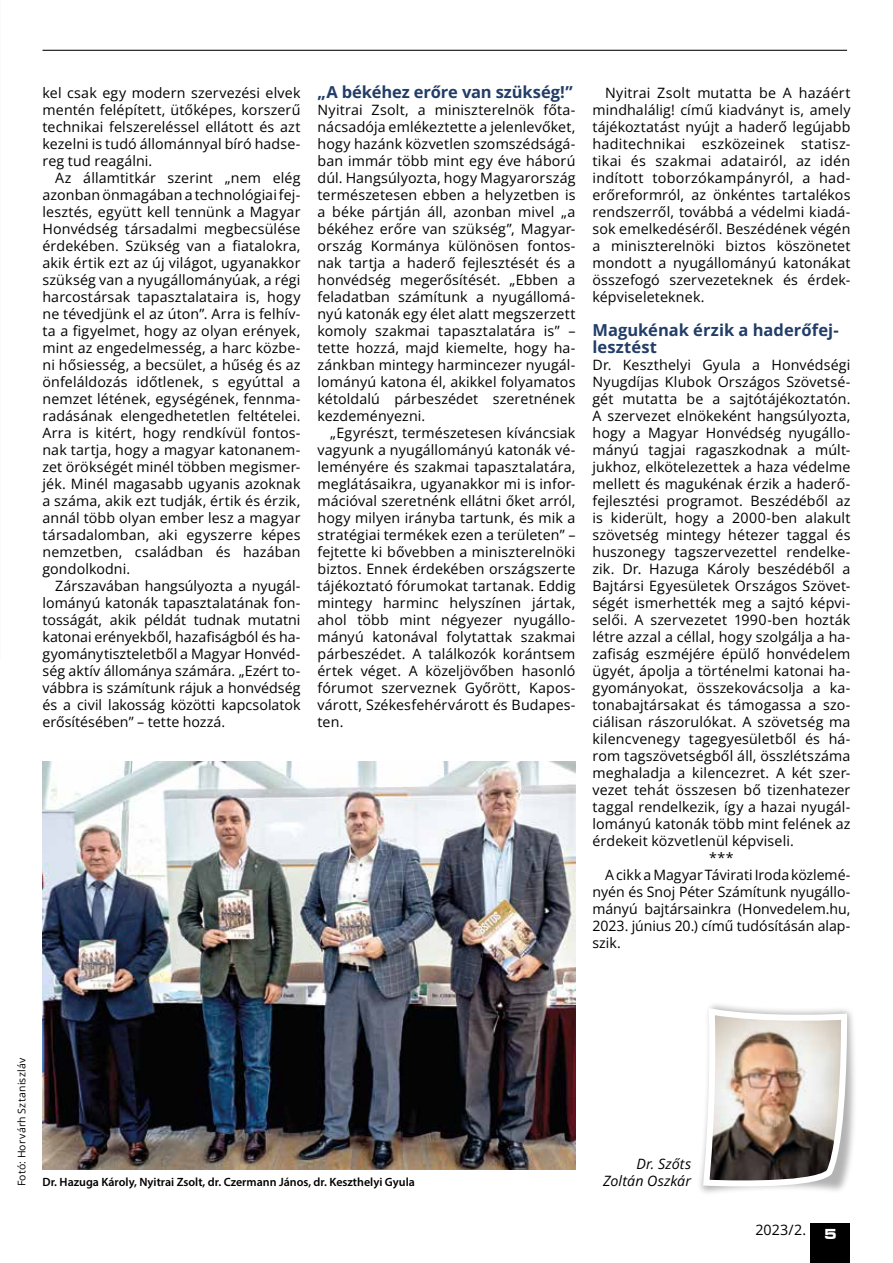
<style>
.page{position:relative;width:893px;height:1263px;background:#fff}
.page>*{position:absolute;margin:0;border:0;box-sizing:border-box;transform-origin:0 0}
.t1{font:700 16.5px/17px "Open Sans";color:#223d67}
.t2{font:14.25px/17px "Open Sans";letter-spacing:.01em;color:#000;text-align:justify}
.t3{font:italic 14.25px "Open Sans";letter-spacing:.015em;color:#000}
.t4{font:600 12px "Myriad Pro";color:#000}
.t5{font:10.5px "Open Sans";letter-spacing:.02em;color:#000}
.s1{font-family:"Microgramma Ex PFL";font-weight:700;font-size:15px;color:#fff}
</style>
<div class="page">
<div style="left:810px;top:1223px;width:40px;height:40px;background:#000"></div>
<img style="left:43px;top:761px;width:532px;height:408px">
<svg style="left:701px;top:1004px;width:153px;height:189px"></svg>
<img style="left:700px;top:1005px;width:150px;height:184px">
<hr style="left:43px;top:50px;width:804px;height:1px;background:#000">
<p class="t2" style="left:43px;top:84px;width:259px">kel csak egy modern szervezési elvek mentén felépített, ütőképes, korszerű technikai felszereléssel ellátott és azt kezelni is tudó állománnyal bíró hadse&shy;reg tud reagálni.</p>
<p class="t2" style="left:43px;top:169px;width:259px;text-indent:13px">Az államtitkár szerint „nem elég azonban önmagában a technológiai fej&shy;lesztés, együtt kell tennünk a Magyar Honvédség társadalmi megbecsülése érdekében. Szükség van a fiatalokra, akik értik ezt az új világot, ugyanakkor szükség van a nyugállományúak, a régi harcostársak tapasztalataira is, hogy ne tévedjünk el az úton”. Arra is felhív&shy;ta a figyelmet, hogy az olyan erények, mint az engedelmesség, a harc közbe&shy;ni hősiesség, a becsület, a hűség és az önfeláldozás időtlenek, s egyúttal a nemzet létének, egységének, fennma&shy;radásának elengedhetetlen feltételei.<br>Arra is kitért, hogy rendkívül fontos&shy;nak tartja, hogy a magyar katonanem&shy;zet örökségét minél többen megismer&shy;jék. Minél magasabb ugyanis azoknak a száma, akik ezt tudják, értik és érzik, annál több olyan ember lesz a magyar társadalomban, aki egyszerre képes nemzetben, családban és hazában gondolkodni.</p>
<p class="t2" style="left:43px;top:577px;width:259px;text-indent:13px">Zárszavában hangsúlyozta a nyugál&shy;lományú katonák tapasztalatának fon&shy;tosságát, akik példát tudnak mutatni katonai erényekből, hazafiságból és ha&shy;gyománytiszteletből a Magyar Honvéd&shy;ség aktív állománya számára. „Ezért to&shy;vábbra is számítunk rájuk a honvédség és a civil lakosság közötti kapcsolatok erősítésében” – tette hozzá.</p>
<p class="t1" style="left:317px;top:83px;width:257px">„A békéhez erőre van szükség!”</p>
<p class="t2" style="left:317px;top:101px;width:259px">Nyitrai Zsolt, a miniszterelnök főta&shy;nácsadója emlékeztette a jelenlevőket, hogy hazánk közvetlen szomszédságá&shy;ban immár több mint egy éve háború dúl. Hangsúlyozta, hogy Magyarország természetesen ebben a helyzetben is a béke pártján áll, azonban mivel „a békéhez erőre van szükség”, Magyar&shy;ország Kormánya különösen fontos&shy;nak tartja a haderő fejlesztését és a honvédség megerősítését. „Ebben a feladatban számítunk a nyugállomá&shy;nyú katonák egy élet alatt megszerzett komoly szakmai tapasztalatára is” – tette hozzá, majd kiemelte, hogy ha&shy;zánkban mintegy harmincezer nyugál&shy;lományú katona él, akikkel folyamatos kétoldalú párbeszédet szeretnének kezdeményezni.</p>
<p class="t2" style="left:317px;top:424px;width:259px;text-indent:13px">„Egyrészt, természetesen kíváncsiak vagyunk a nyugállományú katonák vé&shy;leményére és szakmai tapasztalatára, meglátásaikra, ugyanakkor mi is infor&shy;mációval szeretnénk ellátni őket arról, hogy milyen irányba tartunk, és mik a stratégiai termékek ezen a területen” – fejtette ki bővebben a miniszterelnöki biztos. Ennek érdekében országszerte tájékoztató fórumokat tartanak. Eddig mintegy harminc helyszínen jártak, ahol több mint négyezer nyugállo&shy;mányú katonával folytattak szakmai párbeszédet. A találkozók korántsem értek véget. A közeljövőben hasonló fórumot szerveznek Győrött, Kapos&shy;várott, Székesfehérvárott és Budapes&shy;ten.</p>
<p class="t2" style="left:592px;top:84px;width:259px;text-indent:13px">Nyitrai Zsolt mutatta be A hazáért mindhalálig! című kiadványt is, amely tájékoztatást nyújt a haderő legújabb haditechnikai eszközeinek statisz&shy;tikai és szakmai adatairól, az idén indított toborzókampányról, a had&shy;erőreformról, az önkéntes tartalékos rendszerről, továbbá a védelmi kiadá&shy;sok emelkedéséről. Beszédének végén a miniszterelnöki biztos köszönetet mondott a nyugállományú katonákat összefogó szervezeteknek és érdek&shy;képviseleteknek.</p>
<p class="t1" style="left:592px;top:321px;width:248px">Magukénak érzik a haderőfej&shy;lesztést</p>
<p class="t2" style="left:592px;top:356px;width:259px">Dr. Keszthelyi Gyula a Honvédségi</p>
<p class="t2" style="left:592px;top:373px;width:259px">Nyugdíjas Klubok Országos Szövetsé-</p>
<p class="t2" style="left:592px;top:390px;width:259px">gét mutatta be a sajtótájékoztatón.</p>
<p class="t2" style="left:592px;top:407px;width:259px">A szervezet elnökeként hangsúlyozta,</p>
<p class="t2" style="left:592px;top:424px;width:259px">hogy a Magyar Honvédség nyugállo-</p>
<p class="t2" style="left:592px;top:441px;width:259px">mányú tagjai ragaszkodnak a múlt-</p>
<p class="t2" style="left:592px;top:458px;width:259px">jukhoz, elkötelezettek a haza védelme</p>
<p class="t2" style="left:592px;top:475px;width:259px">mellett és magukénak érzik a haderő-</p>
<p class="t2" style="left:592px;top:492px;width:259px">fejlesztési programot. Beszédéből az</p>
<p class="t2" style="left:592px;top:509px;width:259px">is kiderült, hogy a 2000-ben alakult</p>
<p class="t2" style="left:592px;top:526px;width:259px">szövetség mintegy hétezer taggal és</p>
<p class="t2" style="left:592px;top:543px;width:259px">huszonegy tagszervezettel rendelke-</p>
<p class="t2" style="left:592px;top:560px;width:259px">zik. Dr. Hazuga Károly beszédéből a</p>
<p class="t2" style="left:592px;top:577px;width:259px">Bajtársi Egyesületek Országos Szövet-</p>
<p class="t2" style="left:592px;top:594px;width:259px">ségét ismerhették meg a sajtó képvi-</p>
<p class="t2" style="left:592px;top:611px;width:259px">selői. A szervezetet 1990-ben hozták</p>
<p class="t2" style="left:592px;top:628px;width:259px">létre azzal a céllal, hogy szolgálja a ha-</p>
<p class="t2" style="left:592px;top:645px;width:259px">zafiság eszméjére épülő honvédelem</p>
<p class="t2" style="left:592px;top:662px;width:259px">ügyét, ápolja a történelmi katonai ha-</p>
<p class="t2" style="left:592px;top:679px;width:259px">gyományokat, összekovácsolja a ka-</p>
<p class="t2" style="left:592px;top:696px;width:259px">tonabajtársakat és támogassa a szo-</p>
<p class="t2" style="left:592px;top:713px;width:259px">ciálisan rászorulókat. A szövetség ma</p>
<p class="t2" style="left:592px;top:730px;width:259px">kilencvenegy tagegyesületből és há-</p>
<p class="t2" style="left:592px;top:747px;width:259px">rom tagszövetségből áll, összlétszáma</p>
<p class="t2" style="left:592px;top:764px;width:259px">meghaladja a kilencezret. A két szer-</p>
<p class="t2" style="left:592px;top:781px;width:259px">vezet tehát összesen bő tizenhatezer</p>
<p class="t2" style="left:592px;top:798px;width:259px">taggal rendelkezik, így a hazai nyugál-</p>
<p class="t2" style="left:592px;top:815px;width:259px">lományú katonák több mint felének az</p>
<p class="t2" style="left:592px;top:832px;width:203px">érdekeit közvetlenül képviseli.</p>
<p class="t2" style="left:709px;top:849px;width:26px">***</p>
<p class="t2" style="left:605px;top:866px;width:247px">A cikk a Magyar Távirati Iroda közlemé-</p>
<p class="t2" style="left:592px;top:883px;width:259px">nyén és Snoj Péter Számítunk nyugállo-</p>
<p class="t2" style="left:592px;top:900px;width:259px">mányú bajtársainkra (Honvedelem.hu,</p>
<p class="t2" style="left:592px;top:917px;width:259px">2023. június 20.) című tudósításán alap-</p>
<p class="t2" style="left:592px;top:934px;width:30px">szik.</p>
<p class="t5" style="left:15px;top:1186px;width:130px;rotate:-90deg">Fotó: Horvárh Sztaniszláv</p>
<p class="t3" style="left:636px;top:1154px;width:56px">Dr. Szőts</p>
<p class="t4" style="left:43px;top:1175px;width:374px">Dr. Hazuga Károly, Nyitrai Zsolt, dr. Czermann János, dr. Keszthelyi Gyula</p>
<p class="t3" style="left:603px;top:1171px;width:90px">Zoltán Oszkár</p>
<p class="t2" style="left:755px;top:1221px;width:82px">2023/2. <span class="s1">5</span></p>
</div>
